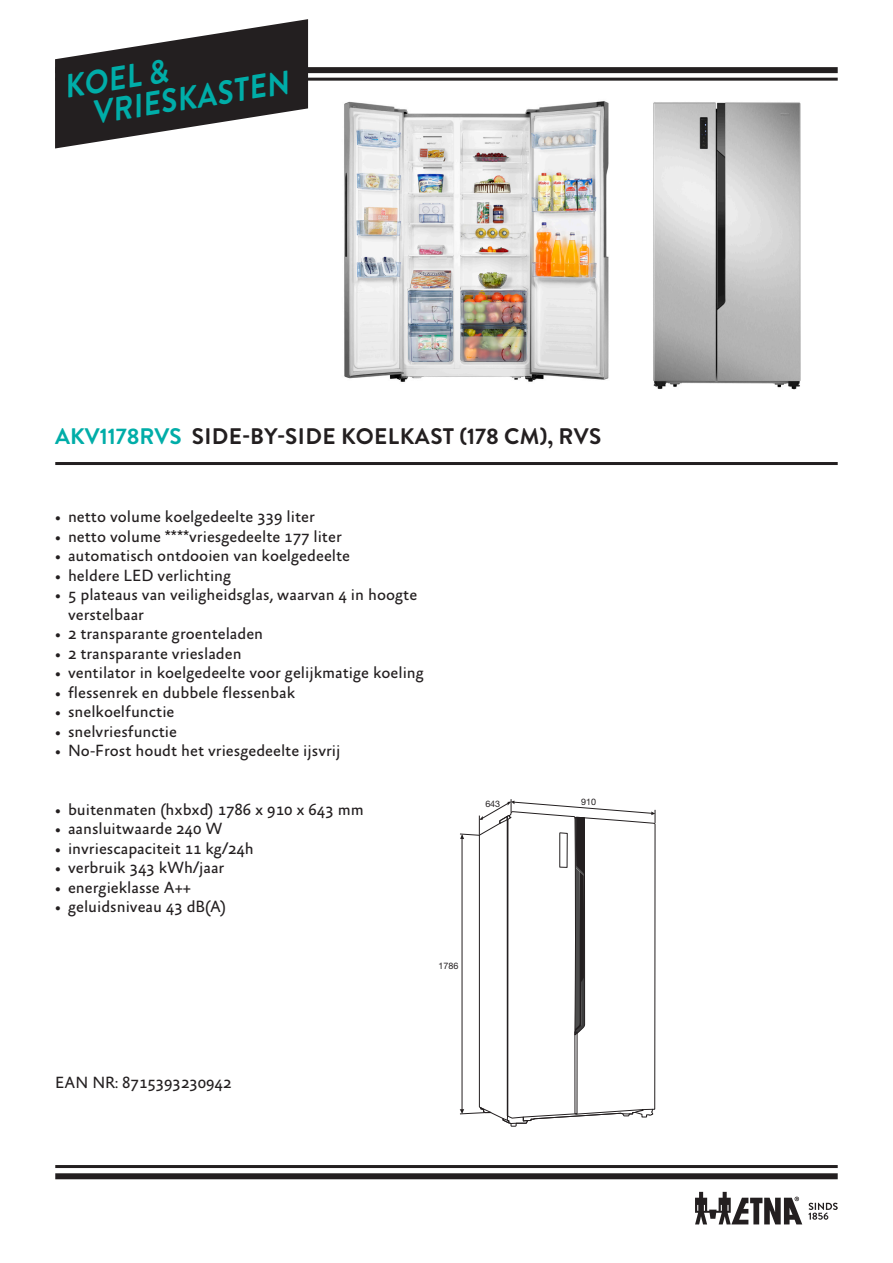
<style>
.page{position:relative;width:893px;height:1263px;background:#fff}
.page>*{position:absolute;margin:0;border:0;box-sizing:border-box;transform-origin:0 0}
.t1{font:italic 700 33px/30.6px "Brandon Grotesque";color:#00ada8;scale:.9 1}
.Kop{font:700 22.5px "Brandon Grotesque";letter-spacing:.02em;color:#231f20}
.EAN_NR_nieuwe_basis{font:16.5px/19.5px "Absara Sans";color:#231f20}
.t2{font:9px "Helvetica Neue";color:#231f20}
.s1{color:#00ada8}
</style>
<div class="page">
<div style="left:55px;top:67px;width:783px;height:6px;background:#231f20"></div>
<div style="left:55px;top:1173px;width:783px;height:6px;background:#231f20"></div>
<hr style="left:55px;top:1165px;width:783px;height:3px;background:#231f20">
<hr style="left:55px;top:78px;width:783px;height:3px;background:#231f20">
<svg style="left:55px;top:19px;width:253px;height:129px"></svg>
<svg style="left:808px;top:1203px;width:30px;height:17px"></svg>
<svg style="left:695px;top:1192px;width:107px;height:32px"></svg>
<hr style="left:55px;top:462px;width:783px;height:3px;background:#231f20">
<svg style="left:460px;top:799px;width:196px;height:325px"></svg>
<img style="left:653px;top:102px;width:148px;height:288px">
<img style="left:344px;top:101px;width:265px;height:281px">
<h1 class="t1" style="left:85px;top:68px;width:222px;text-indent:-23px;rotate:-9deg">KOEL &amp;<br>VRIESKASTEN</h1>
<p class="Kop" style="left:55px;top:421px;width:548px"><span class="s1">AKV1178RVS</span> SIDE-BY-SIDE KOELKAST (178 CM), RVS</p>
<p class="EAN_NR_nieuwe_basis" style="left:55px;top:508px;width:261px">• netto volume koelgedeelte 339 liter</p>
<p class="EAN_NR_nieuwe_basis" style="left:55px;top:527px;width:288px">• netto volume ****vriesgedeelte 177 liter</p>
<p class="EAN_NR_nieuwe_basis" style="left:55px;top:547px;width:296px">• automatisch ontdooien van koelgedeelte</p>
<p class="EAN_NR_nieuwe_basis" style="left:55px;top:566px;width:178px">• heldere LED verlichting</p>
<p class="EAN_NR_nieuwe_basis" style="left:68px;top:586px;width:351px;text-indent:-13px">• 5 plateaus van veiligheidsglas, waarvan 4 in hoogte verstelbaar</p>
<p class="EAN_NR_nieuwe_basis" style="left:55px;top:625px;width:209px">• 2 transparante groenteladen</p>
<p class="EAN_NR_nieuwe_basis" style="left:55px;top:644px;width:188px">• 2 transparante vriesladen</p>
<p class="EAN_NR_nieuwe_basis" style="left:55px;top:664px;width:370px">• ventilator in koelgedeelte voor gelijkmatige koeling</p>
<p class="EAN_NR_nieuwe_basis" style="left:55px;top:683px;width:241px">• flessenrek en dubbele flessenbak</p>
<p class="EAN_NR_nieuwe_basis" style="left:55px;top:703px;width:121px">• snelkoelfunctie</p>
<p class="EAN_NR_nieuwe_basis" style="left:55px;top:722px;width:123px">• snelvriesfunctie</p>
<p class="EAN_NR_nieuwe_basis" style="left:55px;top:742px;width:287px">• No-Frost houdt het vriesgedeelte ijsvrij</p>
<p class="EAN_NR_nieuwe_basis" style="left:55px;top:800px;width:310px">• buitenmaten (hxbxd) 1786 x 910 x 643 mm</p>
<p class="EAN_NR_nieuwe_basis" style="left:55px;top:820px;width:169px">• aansluitwaarde 240 W</p>
<p class="EAN_NR_nieuwe_basis" style="left:55px;top:839px;width:200px">• invriescapaciteit 11 kg/24h</p>
<p class="EAN_NR_nieuwe_basis" style="left:55px;top:859px;width:171px">• verbruik 343 kWh/jaar</p>
<p class="EAN_NR_nieuwe_basis" style="left:55px;top:878px;width:137px">• energieklasse A++</p>
<p class="EAN_NR_nieuwe_basis" style="left:55px;top:898px;width:172px">• geluidsniveau 43 dB(A)</p>
<p class="t2" style="left:438px;top:961px;width:21px">1786</p>
<p class="t2" style="left:485px;top:799px;width:16px">643</p>
<p class="EAN_NR_nieuwe_basis" style="left:55px;top:1073px;width:178px">EAN NR: 8715393230942</p>
<p class="t2" style="left:581px;top:797px;width:16px">910</p>
</div>
